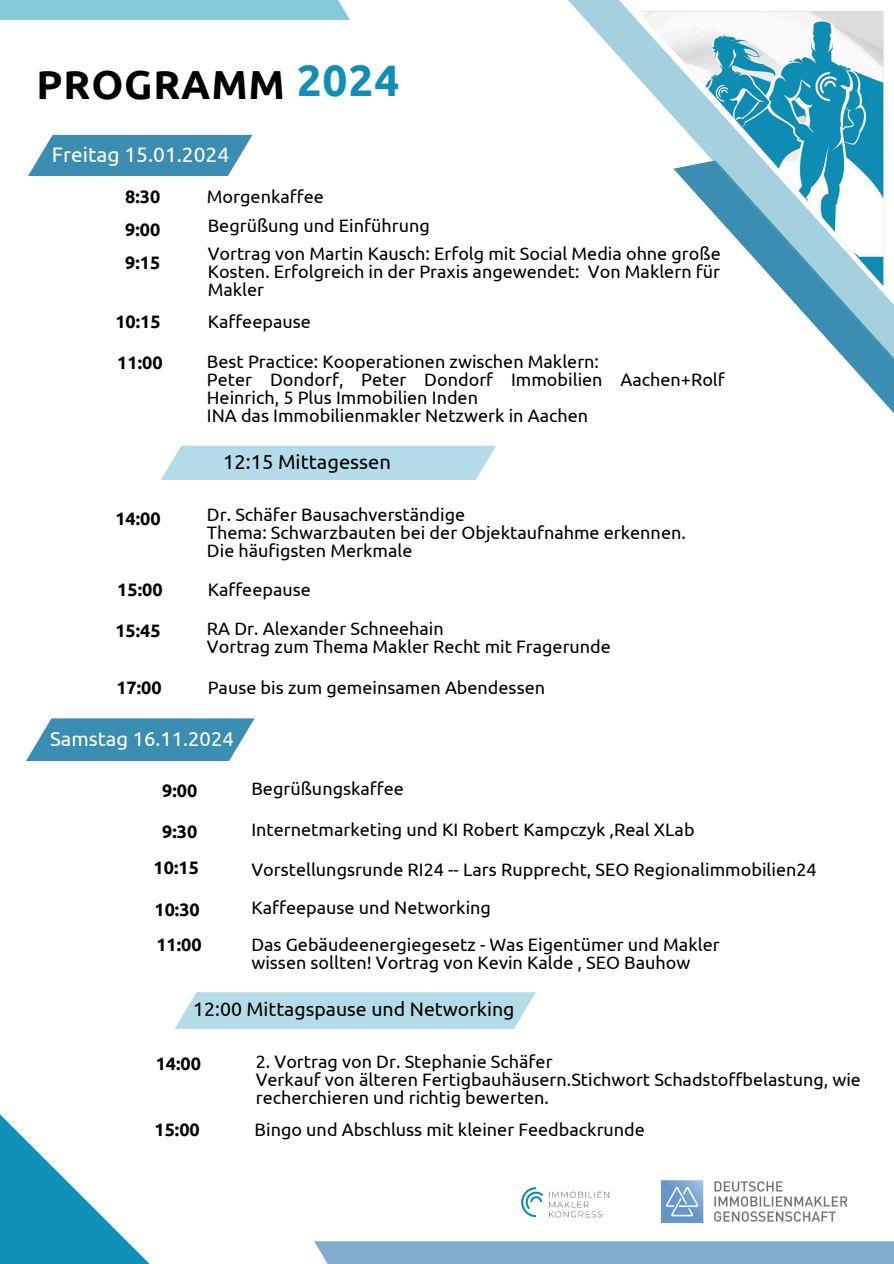
<style>
.page{position:relative;width:894px;height:1264px;background:#fff}
.page>*{position:absolute;margin:0;border:0;box-sizing:border-box;transform-origin:0 0}
.t1{font:700 43.95px "Ubuntu";color:#0f8fb6}
.t2{font:700 40.5px "Ubuntu";letter-spacing:.02em;color:#000}
.t3{font:21px "Ubuntu";color:#fff}
.t4{font:20.25px "Ubuntu";color:#fff}
.t5{font:20.1px "Ubuntu";color:#000}
.t6{font:19.5px "Ubuntu";color:#000}
.t7{font:18px/18px "Ubuntu";color:#000}
.t8{font:700 18px "Ubuntu";color:#000}
</style>
<div class="page">
<div style="left:314px;top:1241px;width:579px;height:22px;background:#80accf"></div>
<svg style="left:0;top:1028px;width:211px;height:235px"></svg>
<svg style="left:336px;top:0;width:557px;height:480px"></svg>
<img style="left:638px;top:11px;width:245px;height:275px">
<svg style="left:26px;top:718px;width:228px;height:42px;background:#529aba"></svg>
<svg style="left:0;top:0;width:579px;height:19px"></svg>
<img style="left:521px;top:1187px;width:89px;height:31px">
<img style="left:660px;top:1180px;width:188px;height:44px">
<svg style="left:175px;top:992px;width:360px;height:36px;background:#b8dee9"></svg>
<svg style="left:28px;top:135px;width:224px;height:40px;background:#5099ba"></svg>
<div style="left:161px;top:446px;width:335px;height:33px;background:#b4dce8"></div>
<h2 class="t2" style="left:37px;top:62px;width:250px">PROGRAMM</h2>
<h3 class="t1" style="left:297px;top:55px;width:104px">2024</h3>
<h3 class="t3" style="left:52px;top:142px;width:179px">Freitag 15.01.2024</h3>
<p class="t8" style="left:125px;top:186px;width:37px">8:30</p>
<h2 class="t8" style="left:125px;top:219px;width:37px">9:00</h2>
<p class="t7" style="left:207px;top:188px;width:118px">Morgenkaffee</p>
<p class="t7" style="left:208px;top:216px;width:223px">Begrüßung und Einführung</p>
<p class="t8" style="left:125px;top:252px;width:37px">9:15</p>
<h3 class="t8" style="left:115px;top:311px;width:47px">10:15</h3>
<h3 class="t8" style="left:117px;top:352px;width:47px">11:00</h3>
<h2 class="t8" style="left:115px;top:508px;width:47px">14:00</h2>
<h3 class="t8" style="left:117px;top:579px;width:47px">15:00</h3>
<p class="t8" style="left:115px;top:620px;width:47px">15:45</p>
<h3 class="t8" style="left:116px;top:677px;width:47px">17:00</h3>
<p class="t7" style="left:208px;top:244px;width:514px;text-align:justify">Vortrag von Martin Kausch: Erfolg mit Social Media ohne große Kosten. Erfolgreich in der Praxis angewendet: Von Maklern für Makler</p>
<h3 class="t7" style="left:208px;top:312px;width:105px">Kaffeepause</h3>
<p class="t7" style="left:207px;top:352px;width:393px">Best Practice: Kooperationen zwischen Maklern:</p>
<p class="t7" style="left:207px;top:370px;width:519px">Peter Dondorf, Peter Dondorf Immobilien Aachen+Rolf<br>Heinrich, 5 Plus Immobilien Inden</p>
<h3 class="t7" style="left:207px;top:406px;width:382px">INA das Immobilienmakler Netzwerk in Aachen</h3>
<p class="t5" style="left:223px;top:450px;width:169px">12:15 Mittagessen</p>
<h3 class="t7" style="left:207px;top:505px;width:260px">Dr. Schäfer Bausachverständige</h3>
<h3 class="t7" style="left:207px;top:523px;width:480px">Thema: Schwarzbauten bei der Objektaufnahme erkennen.</h3>
<p class="t7" style="left:207px;top:541px;width:207px">Die häufigsten Merkmale</p>
<p class="t7" style="left:208px;top:580px;width:105px">Kaffeepause</p>
<p class="t7" style="left:207px;top:619px;width:238px">RA Dr. Alexander Schneehain</p>
<h3 class="t7" style="left:207px;top:637px;width:405px">Vortrag zum Thema Makler Recht mit Fragerunde</h3>
<p class="t7" style="left:208px;top:678px;width:339px">Pause bis zum gemeinsamen Abendessen</p>
<p class="t4" style="left:50px;top:727px;width:185px">Samstag 16.11.2024</p>
<p class="t8" style="left:162px;top:779px;width:37px">9:00</p>
<p class="t8" style="left:162px;top:821px;width:37px">9:30</p>
<p class="t8" style="left:153px;top:857px;width:47px">10:15</p>
<h3 class="t8" style="left:154px;top:899px;width:47px">10:30</h3>
<p class="t7" style="left:251px;top:779px;width:154px">Begrüßungskaffee</p>
<h1 class="t7" style="left:251px;top:820px;width:444px">Internetmarketing und KI Robert Kampczyk ,Real XLab</h1>
<p class="t7" style="left:251px;top:860px;width:566px">Vorstellungsrunde RI24 -- Lars Rupprecht, SEO Regionalimmobilien24</p>
<h2 class="t7" style="left:251px;top:897px;width:241px">Kaffeepause und Networking</h2>
<h3 class="t7" style="left:251px;top:935px;width:469px">Das Gebäudeenergiegesetz - Was Eigentümer und Makler wissen sollten! Vortrag von Kevin Kalde , SEO Bauhow</h3>
<h3 class="t6" style="left:193px;top:997px;width:322px">12:00 Mittagspause und Networking</h3>
<p class="t8" style="left:156px;top:1053px;width:47px">14:00</p>
<p class="t8" style="left:156px;top:934px;width:47px">11:00</p>
<p class="t7" style="left:256px;top:1052px;width:298px">2. Vortrag von Dr. Stephanie Schäfer</p>
<p class="t7" style="left:256px;top:1070px;width:606px">Verkauf von älteren Fertigbauhäusern.Stichwort Schadstoffbelastung, wie recherchieren und richtig bewerten.</p>
<p class="t7" style="left:254px;top:1120px;width:392px">Bingo und Abschluss mit kleiner Feedbackrunde</p>
<p class="t8" style="left:154px;top:1119px;width:47px">15:00</p>
</div>
